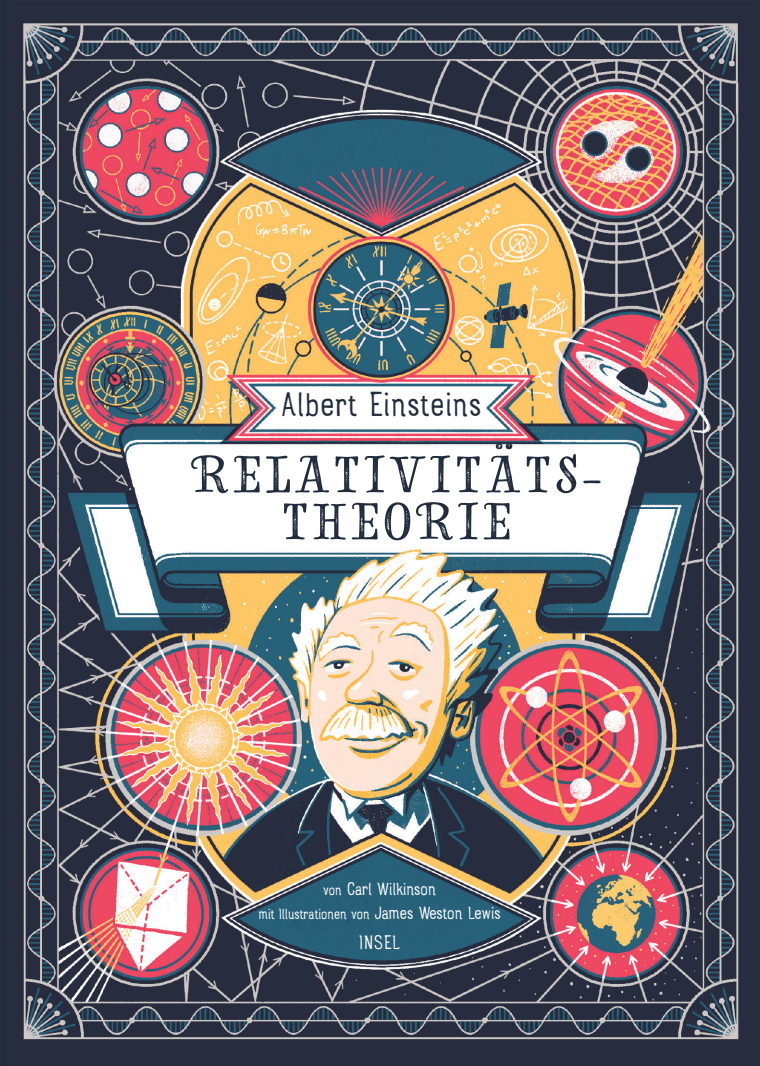
<style>
.page{position:relative;width:760px;height:1066px;background:#fff}
.page>*{position:absolute;margin:0;border:0;box-sizing:border-box;transform-origin:0 0}
.t1{font:76px "HMS Gilbert Display Printed";letter-spacing:.05em;color:#212d3e}
.t2{font:37px "Rainier North 300";letter-spacing:.03em;color:#212d3e}
.t3{font:21px "Rainier North 300";letter-spacing:.05em;color:#fff}
.t4{font:19px "Rainier North 300";color:#fff}
.t5{font:16px "Rainier North 300";color:#fff}
.s1{font-size:16px}
.s2{font-size:19px}
</style>
<div class="page">
<img style="left:6px;top:0;width:751px;height:1066px">
<h2 class="t2" style="left:282px;top:383px;width:201px">Albert Einsteins</h2>
<h1 class="t1" style="left:191px;top:432px;width:412px">relativitäts-</h1>
<h1 class="t1" style="left:282px;top:479px;width:231px">theorie</h1>
<p class="t4" style="left:323px;top:878px;width:114px"><span class="s1">von</span> Carl Wilkinson</p>
<p class="t5" style="left:258px;top:905px;width:243px">mit Illustrationen von <span class="s2">James Weston Lewis</span></p>
<h3 class="t3" style="left:359px;top:930px;width:42px">INSEL</h3>
</div>
